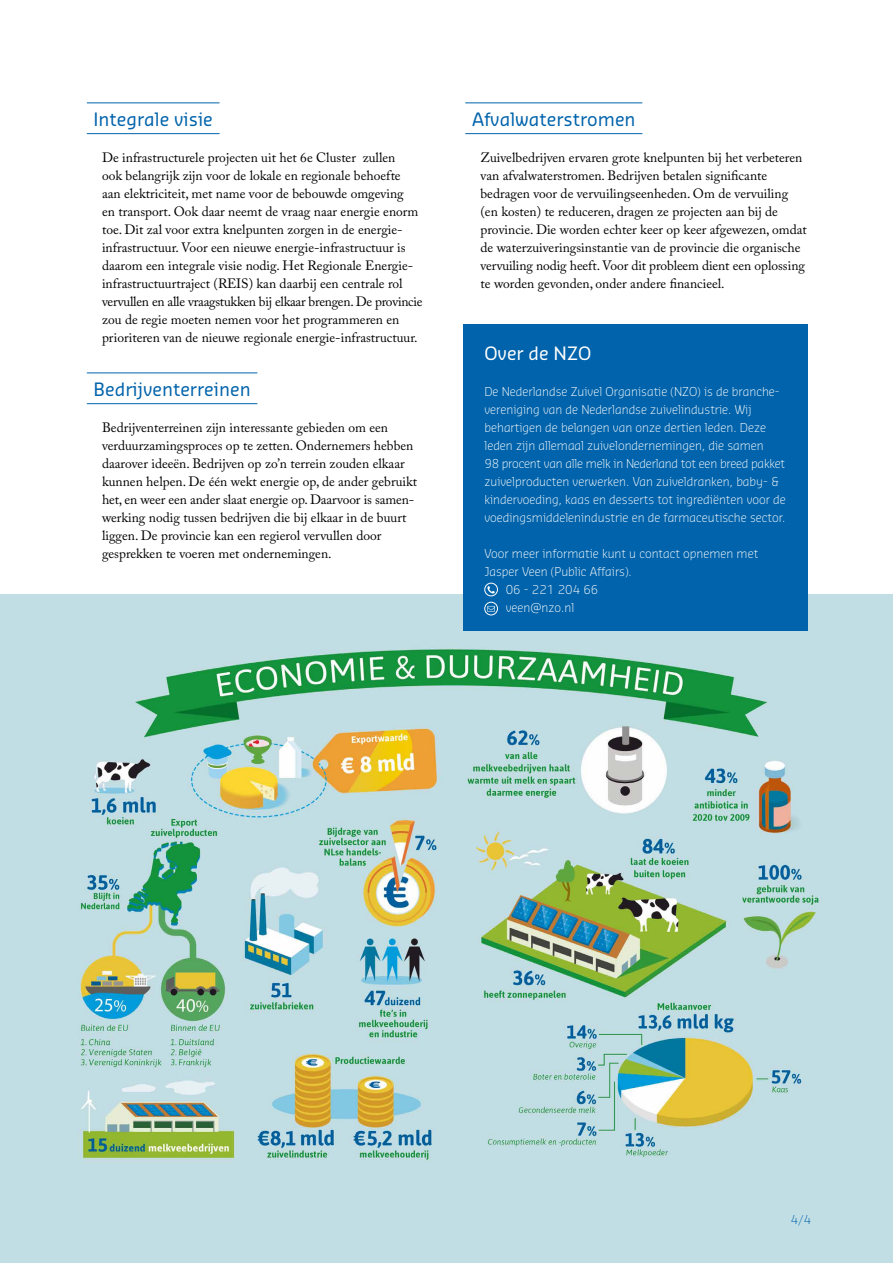
<style>
.page{position:relative;width:893px;height:1263px;background:#fff}
.page>*{position:absolute;margin:0;border:0;box-sizing:border-box;transform-origin:0 0}
.t1{font:18px "Sansa Std";color:#0063ab}
.t2{font:18px "Sansa Std";color:#fff}
.t3{font:13.5px/18px "Adobe Caslon Pro";color:#000}
.t4{font:300 12px/18px "Sansa Std";color:#fff}
.t5{font:300 12px "Sansa Std";color:#0063ab}
</style>
<div class="page">
<hr style="left:87px;top:133px;width:132px;height:1px;background:#0063ab">
<hr style="left:87px;top:103px;width:132px;height:1px;background:#0063ab">
<hr style="left:87px;top:403px;width:170px;height:1px;background:#0063ab">
<hr style="left:87px;top:373px;width:170px;height:1px;background:#0063ab">
<hr style="left:466px;top:133px;width:176px;height:1px;background:#0063ab">
<hr style="left:466px;top:103px;width:176px;height:1px;background:#0063ab">
<img style="left:0;top:594px;width:893px;height:669px">
<div style="left:463px;top:324px;width:345px;height:306px;background:#0063ab"></div>
<div style="left:484px;top:583px;width:14px;height:13px;border:1px solid #fff;border-radius:50%"></div>
<svg style="left:487px;top:586px;width:8px;height:7px"></svg>
<div style="left:484px;top:602px;width:14px;height:13px;border:1px solid #fff;border-radius:50%"></div>
<svg style="left:487px;top:606px;width:8px;height:6px"></svg>
<h1 class="t1" style="left:94px;top:107px;width:121px">Integrale visie</h1>
<p class="t3" style="left:102px;top:148px;width:322px">De infrastructurele projecten uit het 6e Cluster zullen<br>ook belangrijk zijn voor de lokale en regionale behoefte aan elektriciteit, met name voor de bebouwde omgeving<br>en transport. Ook daar neemt de vraag naar energie enorm toe. Dit zal voor extra knelpunten zorgen in de energie-- infrastructuur. Voor een nieuwe energie-infrastructuur is daarom een integrale visie nodig. Het Regionale Energie-- infrastructuurtraject (REIS) kan daarbij een centrale rol vervullen en alle vraagstukken bij elkaar brengen. De provincie zou de regie moeten nemen voor het programmeren en prioriteren van de nieuwe regionale energie-infrastructuur.</p>
<h1 class="t1" style="left:94px;top:377px;width:159px">Bedrijventerreinen</h1>
<p class="t3" style="left:102px;top:418px;width:317px">Bedrijventerreinen zijn interessante gebieden om een verduurzamingsproces op te zetten. Ondernemers hebben daarover ideeën. Bedrijven op zo’n terrein zouden elkaar kunnen helpen. De één wekt energie op, de ander gebruikt het, en weer een ander slaat energie op. Daarvoor is samen&shy;werking nodig tussen bedrijven die bij elkaar in de buurt liggen. De provincie kan een regierol vervullen door gesprekken te voeren met ondernemingen.</p>
<h1 class="t1" style="left:472px;top:107px;width:165px">Afvalwaterstromen</h1>
<p class="t3" style="left:480px;top:148px;width:328px">Zuivelbedrijven ervaren grote knelpunten bij het verbeteren van afvalwaterstromen. Bedrijven betalen significante bedragen voor de vervuilingseenheden. Om de vervuiling (en kosten) te reduceren, dragen ze projecten aan bij de provincie. Die worden echter keer op keer afgewezen, omdat de waterzuiveringsinstantie van de provincie die organische vervuiling nodig heeft. Voor dit probleem dient een oplossing te worden gevonden, onder andere financieel.</p>
<h1 class="t2" style="left:484px;top:341px;width:108px">Over de NZO</h1>
<p class="t4" style="left:484px;top:382px;width:303px">De Nederlandse Zuivel Organisatie (NZO) is de branche&shy;vereniging van de Nederlandse zuivelindustrie. Wij behartigen de belangen van onze dertien leden. Deze leden zijn allemaal zuivelondernemingen, die samen<br>98 procent van alle melk in Nederland tot een breed pakket zuivelproducten verwerken. Van zuiveldranken, baby- &amp; kindervoeding, kaas en desserts tot ingrediënten voor de voedingsmiddelenindustrie en de farmaceutische sector.</p>
<p class="t4" style="left:484px;top:544px;width:275px">Voor meer informatie kunt u contact opnemen met</p>
<p class="t4" style="left:484px;top:562px;width:149px">Jasper Veen (Public Affairs).</p>
<p class="t4" style="left:506px;top:580px;width:94px">06 - 221 204 66</p>
<p class="t4" style="left:506px;top:598px;width:70px">veen@nzo.nl</p>
<p class="t5" style="left:791px;top:1212px;width:22px">4/4</p>
</div>
